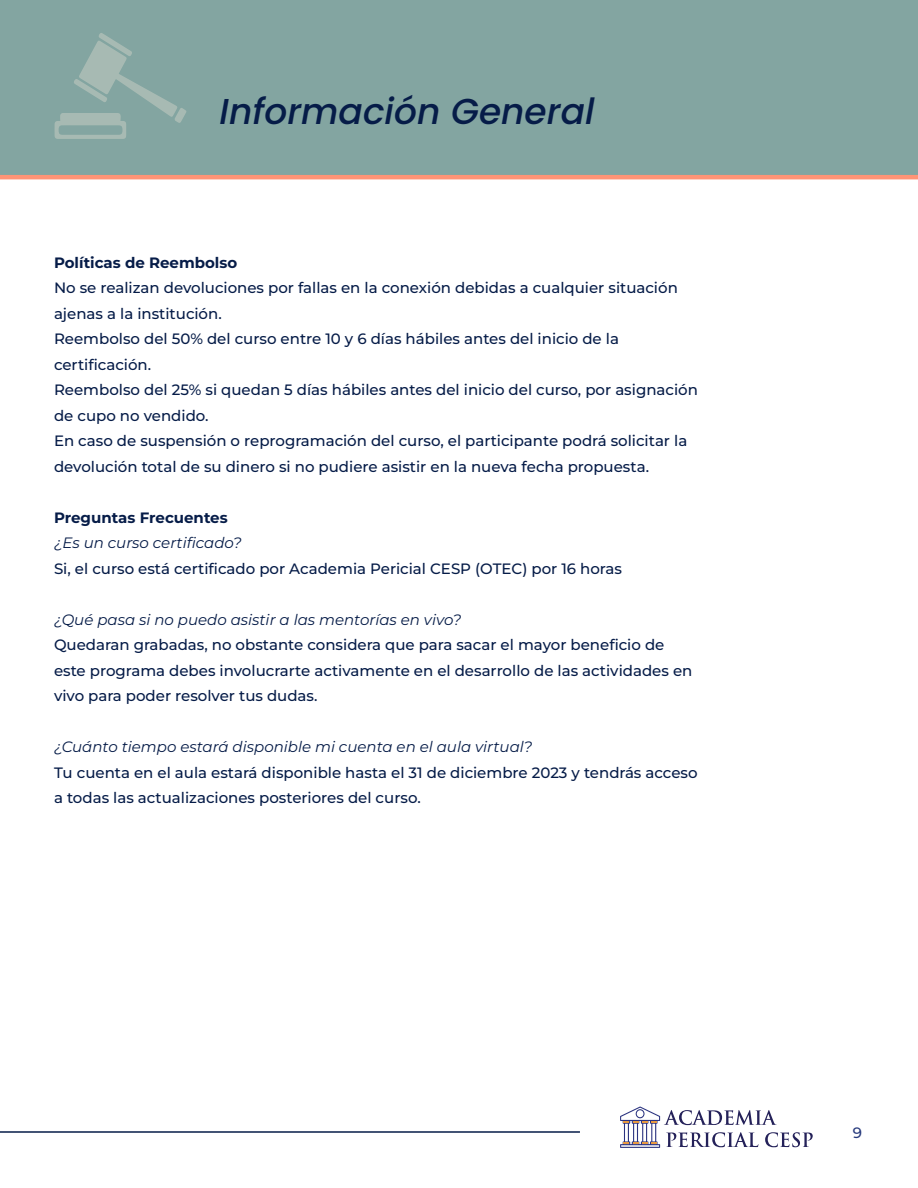
<style>
.page{position:relative;width:918px;height:1188px;background:#fff}
.page>*{position:absolute;margin:0;border:0;box-sizing:border-box;transform-origin:0 0}
.t1{font:italic 500 36px "Poppins";color:#061c48}
.t2{font:500 15px/25.5px "Montserrat";color:#061c48}
.t3{font:italic 15px "Montserrat";color:#061c48}
.t4{font:700 15px "Montserrat";color:#061c48}
.t5{font:500 15px "Montserrat";color:#26397c}
</style>
<div class="page">
<div style="left:0;top:0;width:918px;height:179px;background:#83a5a1"></div>
<hr style="left:0;top:1131px;width:580px;height:2px;background:#061c48">
<svg style="left:620px;top:1107px;width:193px;height:41px"></svg>
<svg style="left:55px;top:33px;width:131px;height:106px;background:#8caaa5"></svg>
<p class="t1" style="left:220px;top:90px;width:377px">Información General</p>
<p class="t4" style="left:54px;top:252px;width:185px">Políticas de Reembolso</p>
<p class="t2" style="left:54px;top:275px;width:625px">No se realizan devoluciones por fallas en la conexión debidas a cualquier situación ajenas a la institución.</p>
<p class="t2" style="left:54px;top:326px;width:567px">Reembolso del 50% del curso entre 10 y 6 días hábiles antes del inicio de la certificación.</p>
<p class="t2" style="left:54px;top:377px;width:645px">Reembolso del 25% si quedan 5 días hábiles antes del inicio del curso, por asignación de cupo no vendido.</p>
<p class="t2" style="left:54px;top:428px;width:635px">En caso de suspensión o reprogramación del curso, el participante podrá solicitar la devolución total de su dinero si no pudiere asistir en la nueva fecha propuesta.</p>
<p class="t4" style="left:54px;top:507px;width:175px">Preguntas Frecuentes</p>
<p class="t3" style="left:54px;top:533px;width:189px">¿Es un curso certificado?</p>
<p class="t2" style="left:54px;top:555px;width:569px">Si, el curso está certificado por Academia Pericial CESP (OTEC) por 16 horas</p>
<p class="t3" style="left:54px;top:609px;width:409px">¿Qué pasa si no puedo asistir a las mentorías en vivo?</p>
<p class="t2" style="left:54px;top:632px;width:640px">Quedaran grabadas, no obstante considera que para sacar el mayor beneficio de este programa debes involucrarte activamente en el desarrollo de las actividades en vivo para poder resolver tus dudas.</p>
<p class="t3" style="left:54px;top:737px;width:480px">¿Cuánto tiempo estará disponible mi cuenta en el aula virtual?</p>
<p class="t2" style="left:54px;top:759px;width:645px">Tu cuenta en el aula estará disponible hasta el 31 de diciembre 2023 y tendrás acceso a todas las actualizaciones posteriores del curso.</p>
<p class="t5" style="left:853px;top:1123px;width:11px">9</p>
</div>
